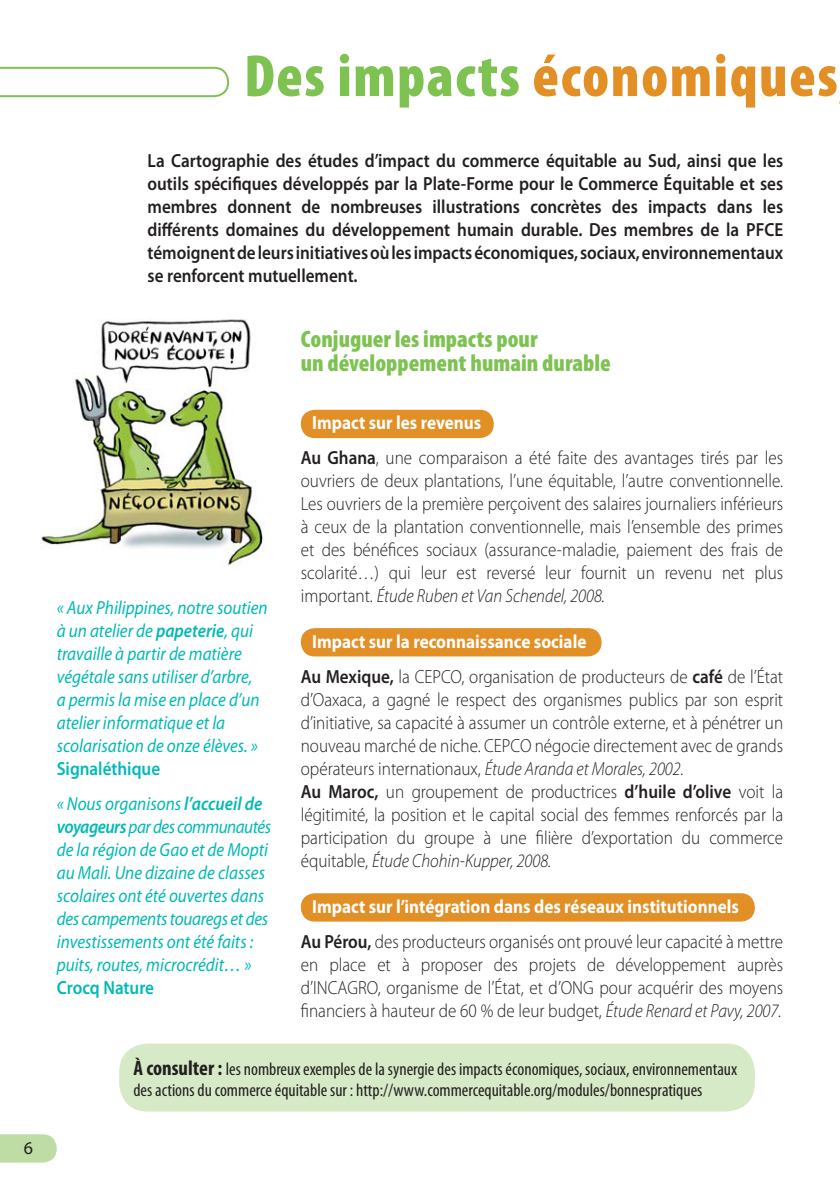
<style>
.page{position:relative;width:840px;height:1191px;background:#fff}
.page>*{position:absolute;margin:0;border:0;box-sizing:border-box;transform-origin:0 0}
.t1{font:900 condensed 60px "Myriad Pro";letter-spacing:.025em;color:#e28f26}
.t2{font:900 condensed 24px/24px "Myriad Pro";color:#7ec352}
.t3{font:300 19px/23px "Myriad Pro";color:#231f20;scale:.9 1}
.t4{font:italic 19px/23px "Myriad Pro";color:#00b9b6;scale:.9 1}
.t5{font:600 19px/23px "Myriad Pro";color:#231f20;text-align:justify;scale:.9 1}
.t6{font:700 19px/35px "Myriad Pro";color:#fff;scale:.9 1}
.t7{font:600 19px "Myriad Pro";color:#00b9b6;scale:.9 1}
.t8{font:condensed 18px/21px "Myriad Pro";color:#231f20}
.t9{font:18px "Myriad Pro";color:#231f20}
.s1{color:#7ec352}
.s2{font-weight:700;color:#fff}
.s3{font-weight:600}
.s4{font-style:italic}
.s5{font-weight:600;color:#231f20}
.s6{font-weight:300;color:#231f20}
.s7{font-weight:700;font-size:21px}
.s8{font-weight:600;font-style:normal}
</style>
<div class="page">
<svg style="left:0;top:1134px;width:57px;height:28px;background:#c0dfa9"></svg>
<img style="left:41px;top:319px;width:224px;height:246px">
<svg style="left:0;top:67px;width:229px;height:30px"></svg>
<div style="left:119px;top:1043px;width:635px;height:68px;background:#d6eac7;border-radius:28px"></div>
<div style="left:300px;top:410px;width:193px;height:28px;background:#e28f26;border-radius:14px"></div>
<div style="left:300px;top:628px;width:301px;height:28px;background:#e28f26;border-radius:14px"></div>
<div style="left:300px;top:893px;width:454px;height:28px;background:#e28f26;border-radius:14px"></div>
<p class="t9" style="left:24px;top:1141px;width:11px">6</p>
<h1 class="t1" style="left:244px;top:57px;width:595px"><span class="s1">Des impacts</span> économiques</h1>
<p class="t5" style="left:147px;top:151px;width:707px">La Cartographie des études d’impact du commerce équitable au Sud, ainsi que les outils spécifiques développés par la Plate-Forme pour le Commerce Équitable et ses membres donnent de nombreuses illustrations concrètes des impacts dans les différents domaines du développement humain durable. Des membres de la PFCE témoignent de leurs initiatives où les impacts économiques, sociaux, environnementaux se renforcent mutuellement.</p>
<p class="t2" style="left:300px;top:329px;width:311px">Conjuguer les impacts pour<br>un développement humain durable</p>
<p class="t3" style="left:300px;top:406px;width:537px;line-height:35px;text-indent:11px"><span class="s2">Impact sur les revenus<br></span><span class="s3">Au Ghana</span>, une comparaison a été faite des avantages tirés par les</p>
<p class="t3" style="left:300px;top:470px;width:537px;text-align:justify">ouvriers de deux plantations, l’une équitable, l’autre conventionnelle.<br>Les ouvriers de la première perçoivent des salaires journaliers inférieurs à ceux de la plantation conventionnelle, mais l’ensemble des primes et des bénéfices sociaux (assurance-maladie, paiement des frais de scolarité…) qui leur est reversé leur fournit un revenu net plus important. <span class="s4">Étude Ruben et Van Schendel, 2008.</span></p>
<p class="t3" style="left:300px;top:625px;width:537px;line-height:35px;text-indent:11px"><span class="s2">Impact sur la reconnaissance sociale<br></span><span class="s3">Au Mexique,</span> la CEPCO, organisation de producteurs de <span class="s3">café</span> de l’État</p>
<p class="t3" style="left:300px;top:689px;width:537px">d’Oaxaca, a gagné le respect des organismes publics par son esprit d’initiative, sa capacité à assumer un contrôle externe, et à pénétrer un nouveau marché de niche. CEPCO négocie directement avec de grands opérateurs internationaux, <span class="s4">Étude Aranda et Morales, 2002.<br></span><span class="s3">Au Maroc,</span> un groupement de productrices <span class="s3">d’huile d’olive</span> voit la légitimité, la position et le capital social des femmes renforcés par la participation du groupe à une filière d’exportation du commerce équitable, <span class="s4">Étude Chohin-Kupper, 2008.</span></p>
<p class="t6" style="left:300px;top:890px;width:537px;text-indent:11px">Impact sur l’intégration dans des réseaux institutionnels<br><span class="s5">Au Pérou,</span> <span class="s6">des producteurs organisés ont prouvé leur capacité à mettre</span></p>
<p class="t3" style="left:300px;top:954px;width:537px;text-align:justify">en place et à proposer des projets de développement auprès d’INCAGRO, organisme de l’État, et d’ONG pour acquérir des moyens financiers à hauteur de 60 % de leur budget, <span class="s4">Étude Renard et Pavy, 2007.</span></p>
<p class="t8" style="left:133px;top:1060px;width:605px"><span class="s7">À consulter :</span> les nombreux exemples de la synergie des impacts économiques, sociaux, environnementaux des actions du commerce équitable sur : http://www.commercequitable.org/modules/bonnespratiques</p>
<p class="t4" style="left:57px;top:597px;width:236px">« Aux Philippines, notre soutien à un atelier de <span class="s3">papeterie</span>, qui travaille à partir de matière végétale sans utiliser d’arbre,<br>a permis la mise en place d’un atelier informatique et la scolarisation de onze élèves. »</p>
<p class="t4" style="left:57px;top:752px;width:230px;line-height:35px"><span class="s8">Signaléthique<br></span>« Nous organisons <span class="s3">l’accueil de</span></p>
<p class="t4" style="left:57px;top:816px;width:240px"><span class="s3">voyageurs</span> par des communautés de la région de Gao et de Mopti au Mali. Une dizaine de classes scolaires ont été ouvertes dans des campements touaregs et des investissements ont été faits : puits, routes, microcrédit… »</p>
<p class="t7" style="left:57px;top:980px;width:110px">Crocq Nature</p>
</div>
